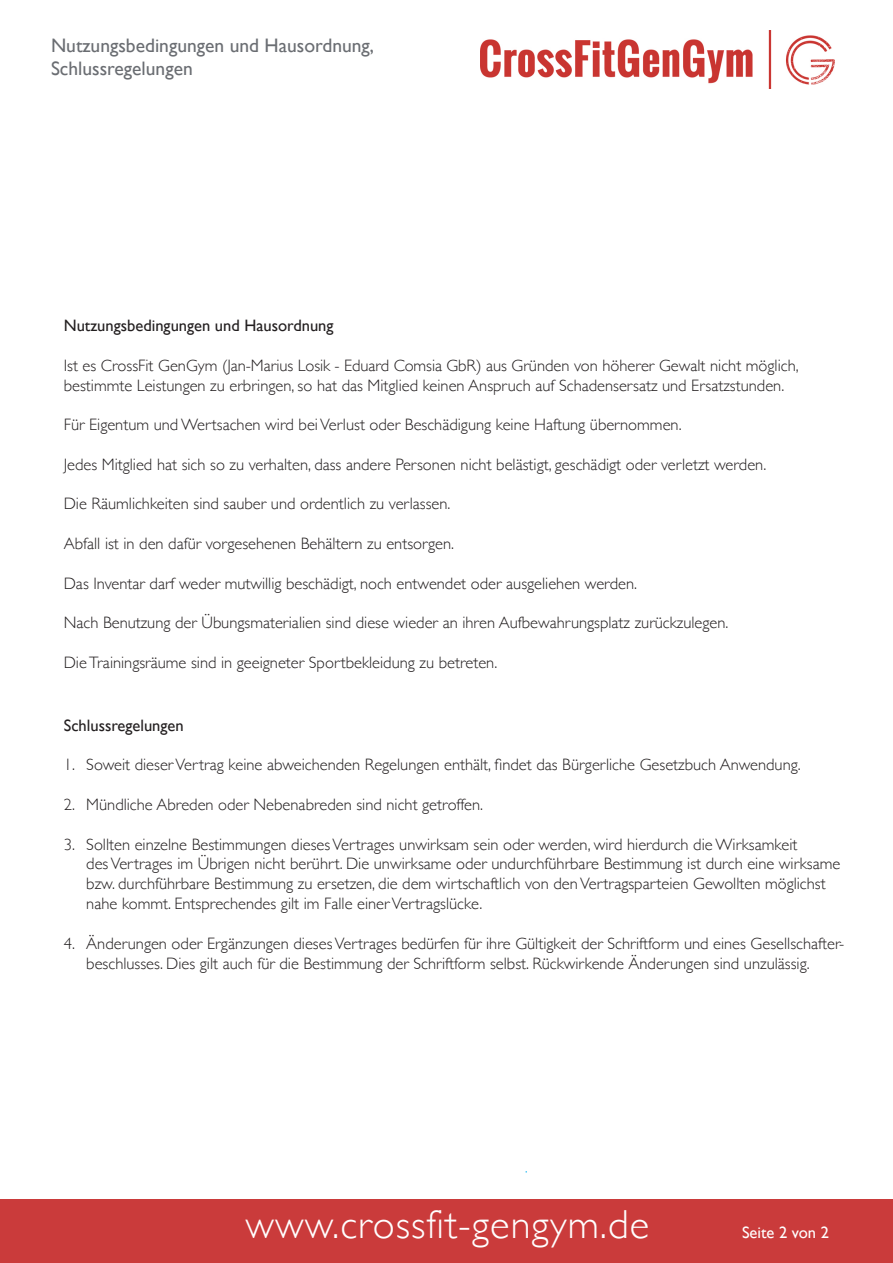
<style>
.page{position:relative;width:893px;height:1263px;background:#fff}
.page>*{position:absolute;margin:0;border:0;box-sizing:border-box;transform-origin:0 0}
.t1{font:300 40.5px "Gill Sans";letter-spacing:.025em;color:#fff}
.t2{font:19.5px "Gill Sans";color:#6a6d72}
.t3{font:300 16.5px/19.8px "Gill Sans";color:#231f20}
.t4{font:16.5px "Gill Sans";color:#231f20}
.t5{font:16.5px "Gill Sans";color:#fff}
</style>
<div class="page">
<div style="left:0;top:1199px;width:893px;height:64px;background:#ca3b3b"></div>
<img style="left:481px;top:31px;width:353px;height:58px">
<p class="t2" style="left:51px;top:34px;width:325px">Nutzungsbedingungen und Hausordnung,</p>
<p class="t2" style="left:51px;top:57px;width:143px">Schlussregelungen</p>
<p class="t4" style="left:64px;top:316px;width:271px">Nutzungsbedingungen und Hausordnung</p>
<p class="t3" style="left:64px;top:355px;width:736px">Ist es CrossFit GenGym (Jan-Marius Losik - Eduard Comsia GbR) aus Gründen von höherer Gewalt nicht möglich,</p>
<p class="t3" style="left:64px;top:375px;width:722px">bestimmte Leistungen zu erbringen, so hat das Mitglied keinen Anspruch auf Schadensersatz und Ersatzstunden.</p>
<p class="t3" style="left:64px;top:414px;width:619px">Für Eigentum und Wertsachen wird bei Verlust oder Beschädigung keine Haftung übernommen.</p>
<p class="t3" style="left:64px;top:454px;width:704px">Jedes Mitglied hat sich so zu verhalten, dass andere Personen nicht belästigt, geschädigt oder verletzt werden.</p>
<p class="t3" style="left:64px;top:493px;width:388px">Die Räumlichkeiten sind sauber und ordentlich zu verlassen.</p>
<p class="t3" style="left:64px;top:533px;width:392px">Abfall ist in den dafür vorgesehenen Behältern zu entsorgen.</p>
<p class="t3" style="left:64px;top:573px;width:575px">Das Inventar darf weder mutwillig beschädigt, noch entwendet oder ausgeliehen werden.</p>
<p class="t3" style="left:64px;top:612px;width:666px">Nach Benutzung der Übungsmaterialien sind diese wieder an ihren Aufbewahrungsplatz zurückzulegen.</p>
<p class="t3" style="left:64px;top:652px;width:435px">Die Trainingsräume sind in geeigneter Sportbekleidung zu betreten.</p>
<p class="t4" style="left:64px;top:716px;width:121px">Schlussregelungen</p>
<p class="t3" style="left:64px;top:754px;width:738px">1. Soweit dieser Vertrag keine abweichenden Regelungen enthält, findet das Bürgerliche Gesetzbuch Anwendung.</p>
<p class="t3" style="left:64px;top:794px;width:421px">2. Mündliche Abreden oder Nebenabreden sind nicht getroffen.</p>
<p class="t3" style="left:64px;top:834px;width:735px">3. Sollten einzelne Bestimmungen dieses Vertrages unwirksam sein oder werden, wird hierdurch die Wirksamkeit</p>
<p class="t3" style="left:86px;top:853px;width:756px">des Vertrages im Übrigen nicht berührt. Die unwirksame oder undurchführbare Bestimmung ist durch eine wirksame</p>
<p class="t3" style="left:86px;top:873px;width:741px">bzw. durchführbare Bestimmung zu ersetzen, die dem wirtschaftlich von den Vertragsparteien Gewollten möglichst</p>
<p class="t3" style="left:86px;top:893px;width:398px">nahe kommt. Entsprechendes gilt im Falle einer Vertragslücke.</p>
<p class="t3" style="left:86px;top:933px;width:760px;text-indent:-23px">4. Änderungen oder Ergänzungen dieses Vertrages bedürfen für ihre Gültigkeit der Schriftform und eines Gesellschafter&shy;beschlusses. Dies gilt auch für die Bestimmung der Schriftform selbst. Rückwirkende Änderungen sind unzulässig.</p>
<p class="t1" style="left:245px;top:1193px;width:405px">www.crossfit-gengym.de</p>
<p class="t5" style="left:742px;top:1223px;width:88px">Seite 2 von 2</p>
</div>
